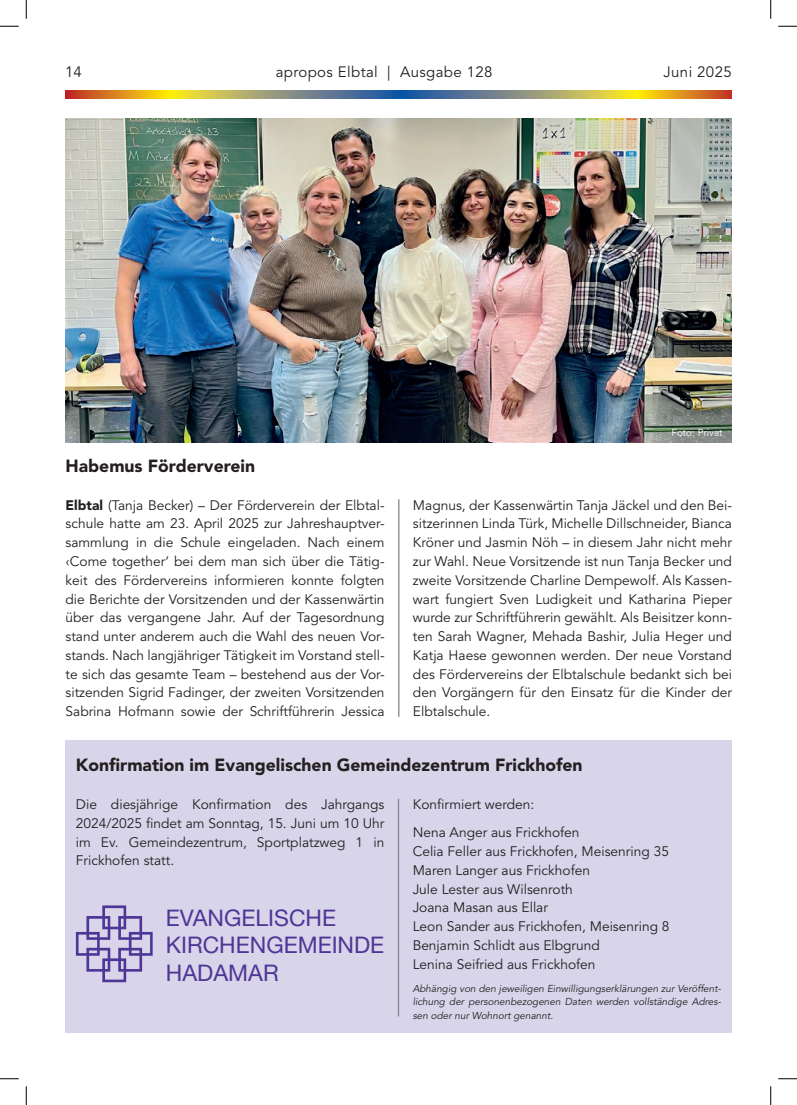
<style>
.page{position:relative;width:797px;height:1105px;background:#fff}
.page>*{position:absolute;margin:0;border:0;box-sizing:border-box;transform-origin:0 0}
.t1{font:22.88px/27.5px "Helvetica Neue";color:#4e3696}
.t2{font:900 17.5px "Avenir LT Std";color:#231f20}
.t3{font:15px "Avenir LT Std";letter-spacing:.025em;color:#231f20}
.t4{font:13.75px/18.8px "Avenir LT Std";color:#231f20;text-align:justify}
.t5{font:italic 10px/13.8px "Avenir LT Std";color:#231f20;text-align:justify}
.t6{font:10px "Avenir LT Std";color:#fff}
.s1{font-weight:900}
</style>
<div class="page">
<div style="left:65px;top:741px;width:666px;height:292px;background:#d8d4ea"></div>
<svg style="left:65px;top:90px;width:666px;height:9px;background:#a3935b"></svg>
<hr style="left:398px;top:499px;width:1px;height:218px;background:#808285">
<svg style="left:76px;top:905px;width:77px;height:77px"></svg>
<hr style="left:398px;top:799px;width:1px;height:217px;background:#808285">
<img style="left:65px;top:118px;width:666px;height:325px">
<svg style="left:0;top:25px;width:19px;height:2px"></svg>
<svg style="left:778px;top:25px;width:19px;height:2px"></svg>
<svg style="left:0;top:1078px;width:19px;height:1px"></svg>
<svg style="left:778px;top:1078px;width:19px;height:1px"></svg>
<svg style="left:25px;top:0;width:2px;height:19px"></svg>
<svg style="left:25px;top:1086px;width:2px;height:19px"></svg>
<svg style="left:770px;top:0;width:1px;height:19px"></svg>
<svg style="left:770px;top:1086px;width:1px;height:19px"></svg>
<p class="t3" style="left:65px;top:63px;width:18px">14</p>
<p class="t3" style="left:276px;top:63px;width:218px">apropos Elbtal | Ausgabe 128</p>
<p class="t3" style="left:663px;top:63px;width:70px">Juni 2025</p>
<p class="t2" style="left:66px;top:455px;width:191px">Habemus Förderverein</p>
<p class="t4" style="left:66px;top:496px;width:320px"><span class="s1">Elbtal</span> (Tanja Becker) – Der Förderverein der Elbtal&shy;schule hatte am 23. April 2025 zur Jahreshauptver&shy;sammlung in die Schule eingeladen. Nach einem ‹Come together‘ bei dem man sich über die Tätig&shy;keit des Fördervereins informieren konnte folgten die Berichte der Vorsitzenden und der Kassenwärtin über das vergangene Jahr. Auf der Tagesordnung stand unter anderem auch die Wahl des neuen Vor&shy;stands. Nach langjähriger Tätigkeit im Vorstand stell&shy;te sich das gesamte Team – bestehend aus der Vor&shy;sitzenden Sigrid Fadinger, der zweiten Vorsitzenden Sabrina Hofmann sowie der Schriftführerin Jessica</p>
<p class="t6" style="left:671px;top:427px;width:53px">Foto: Privat</p>
<p class="t4" style="left:413px;top:496px;width:320px">Magnus, der Kassenwärtin Tanja Jäckel und den Bei&shy;sitzerinnen Linda Türk, Michelle Dillschneider, Bianca Kröner und Jasmin Nöh – in diesem Jahr nicht mehr zur Wahl. Neue Vorsitzende ist nun Tanja Becker und zweite Vorsitzende Charline Dempewolf. Als Kassen&shy;wart fungiert Sven Ludigkeit und Katharina Pieper wurde zur Schriftführerin gewählt. Als Beisitzer konn&shy;ten Sarah Wagner, Mehada Bashir, Julia Heger und Katja Haese gewonnen werden. Der neue Vorstand des Fördervereins der Elbtalschule bedankt sich bei den Vorgängern für den Einsatz für die Kinder der Elbtalschule.</p>
<p class="t2" style="left:76px;top:754px;width:508px">Konfirmation im Evangelischen Gemeindezentrum Frickhofen</p>
<p class="t4" style="left:412px;top:791px;width:168px;line-height:28.1px">Konfirmiert werden:<br>Nena Anger aus Frickhofen</p>
<p class="t4" style="left:412px;top:842px;width:258px;text-align:left">Celia Feller aus Frickhofen, Meisenring 35<br>Maren Langer aus Frickhofen<br>Jule Lester aus Wilsenroth<br>Joana Masan aus Ellar<br>Leon Sander aus Frickhofen, Meisenring 8<br>Benjamin Schlidt aus Elbgrund<br>Lenina Seifried aus Frickhofen</p>
<p class="t5" style="left:412px;top:982px;width:310px">Abhängig von den jeweiligen Einwilligungserklärungen zur Veröffent&shy;lichung der personenbezogenen Daten werden vollständige Adres&shy;sen oder nur Wohnort genannt.</p>
<p class="t4" style="left:76px;top:795px;width:310px">Die diesjährige Konfirmation des Jahrgangs 2024/2025 findet am Sonntag, 15. Juni um 10 Uhr im Ev. Gemeindezentrum, Sportplatzweg 1 in Frickhofen statt.</p>
<h1 class="t1" style="left:166px;top:904px;width:220px">EVANGELISCHE<br>KIRCHENGEMEINDE<br>HADAMAR</h1>
</div>
